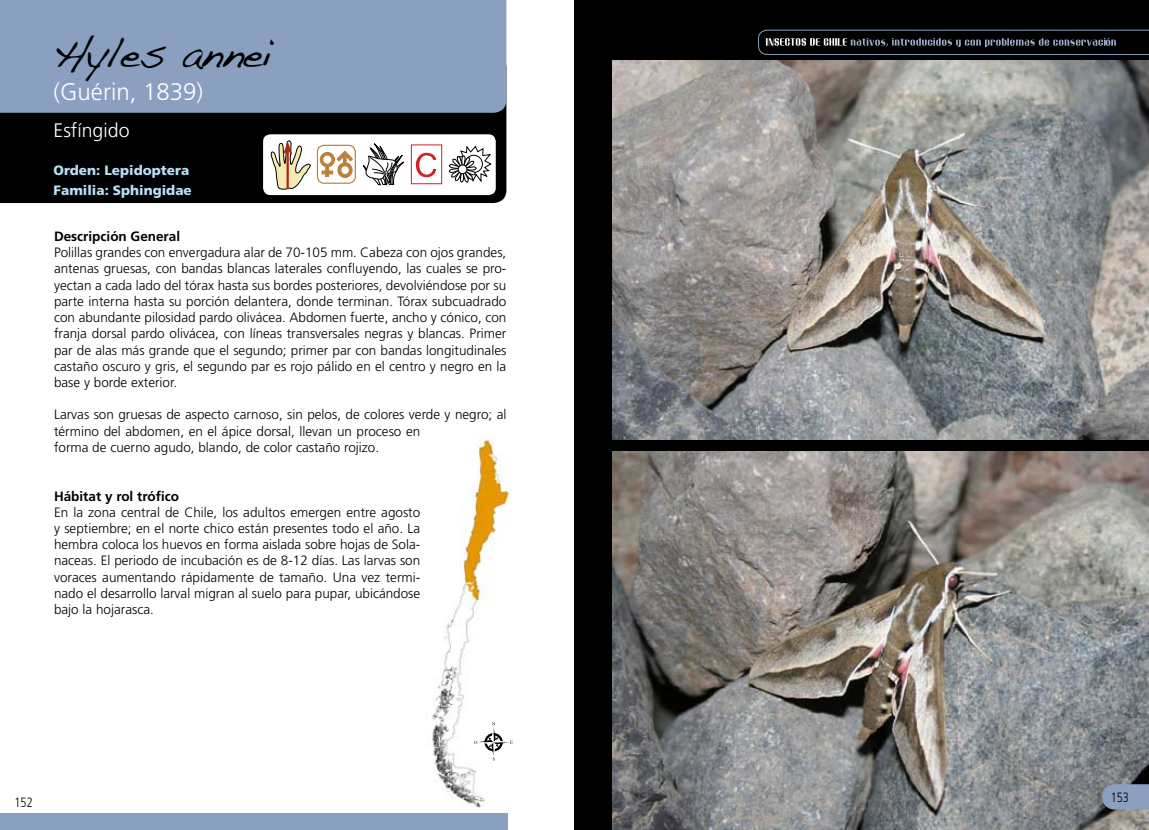
<style>
.page{position:relative;width:1149px;height:830px;background:#fff}
.page>*{position:absolute;margin:0;border:0;box-sizing:border-box;transform-origin:0 0}
.t1{font:42px "Handwriting Dakota";letter-spacing:-.02em;color:#000}
.t2{font:300 24px "Frutiger LT Std";color:#fff}
.t3{font:300 19.5px "Frutiger LT Std";color:#fff}
.t4{font:300 13.5px/16.2px "Frutiger LT Std";color:#000;text-align:justify}
.t5{font:700 13.5px "Frutiger LT Std";color:#000}
.t6{font:900 13.5px/19.5px "Frutiger LT Std";color:#b9e0f7}
.t7{font:300 13.5px "Frutiger LT Std";color:#000;scale:.81 1}
</style>
<div class="page">
<div style="left:0;top:113px;width:506px;height:90px;background:#000"></div>
<div style="left:0;top:0;width:506px;height:113px;background:#8b9fc0"></div>
<div style="left:0;top:813px;width:507px;height:16px;background:#8b9fc0"></div>
<div style="left:263px;top:134px;width:232px;height:61px;background:#fff;border-radius:7px"></div>
<div style="left:574px;top:0;width:574px;height:829px;background:#000"></div>
<svg style="left:758px;top:30px;width:390px;height:25px"></svg>
<svg style="left:320px;top:150px;width:33px;height:28px"></svg>
<div style="left:317px;top:145px;width:39px;height:39px;border:1px solid #bb813b;border-radius:7px"></div>
<svg style="left:448px;top:145px;width:43px;height:38px"></svg>
<div style="left:458px;top:165px;width:9px;height:9px;background:#fff;border-radius:50%"></div>
<div style="left:458px;top:165px;width:9px;height:9px;border:1px solid #000;border-radius:50%"></div>
<svg style="left:363px;top:143px;width:41px;height:42px"></svg>
<img style="left:432px;top:436px;width:81px;height:372px">
<img style="left:612px;top:451px;width:536px;height:378px">
<svg style="left:1101px;top:783px;width:47px;height:26px"></svg>
<img style="left:612px;top:60px;width:536px;height:379px">
<div style="left:411px;top:145px;width:31px;height:39px;border:1px solid #d2232a"></div>
<svg style="left:415px;top:153px;width:21px;height:24px"></svg>
<svg style="left:474px;top:722px;width:38px;height:38px"></svg>
<svg style="left:270px;top:140px;width:41px;height:50px"></svg>
<h1 class="t1" style="left:54px;top:28px;width:221px">Hyles annei</h1>
<h2 class="t2" style="left:54px;top:78px;width:151px">(Guérin, 1839)</h2>
<h3 class="t3" style="left:54px;top:119px;width:77px">Esfíngido</h3>
<p class="t6" style="left:54px;top:161px;width:140px">Orden: Lepidoptera<br>Familia: Sphingidae</p>
<p class="t5" style="left:54px;top:228px;width:128px">Descripción General</p>
<p class="t4" style="left:54px;top:244px;width:454px">Polillas grandes con envergadura alar de 70-105 mm. Cabeza con ojos grandes, antenas gruesas, con bandas blancas laterales confluyendo, las cuales se pro&shy;yectan a cada lado del tórax hasta sus bordes posteriores, devolviéndose por su parte interna hasta su porción delantera, donde terminan. Tórax subcuadrado con abundante pilosidad pardo olivácea. Abdomen fuerte, ancho y cónico, con franja dorsal pardo olivácea, con líneas transversales negras y blancas. Primer par de alas más grande que el segundo; primer par con bandas longitudinales castaño oscuro y gris, el segundo par es rojo pálido en el centro y negro en la base y borde exterior.</p>
<p class="t4" style="left:54px;top:406px;width:454px;text-align:left">Larvas son gruesas de aspecto carnoso, sin pelos, de colores verde y negro; al término del abdomen, en el ápice dorsal, llevan un proceso en<br>forma de cuerno agudo, blando, de color castaño rojizo.</p>
<p class="t5" style="left:54px;top:487px;width:126px">H ábitat y rol trófico</p>
<p class="t4" style="left:54px;top:504px;width:367px">En la zona central de Chile, los adultos emergen entre agosto y septiembre; en el norte chico están presentes todo el año. La hembra coloca los huevos en forma aislada sobre hojas de Sola&shy;naceas. El periodo de incubación es de 8-12 días. Las larvas son voraces aumentando rápidamente de tamaño. Una vez termi&shy;nado el desarrollo larval migran al suelo para pupar, ubicándose bajo la hojarasca.</p>
<p class="t7" style="left:1110px;top:789px;width:24px">153</p>
<p class="t7" style="left:14px;top:794px;width:24px">152</p>
<p class="t7" style="left:1110px;top:797px;width:24px">153</p>
</div>
